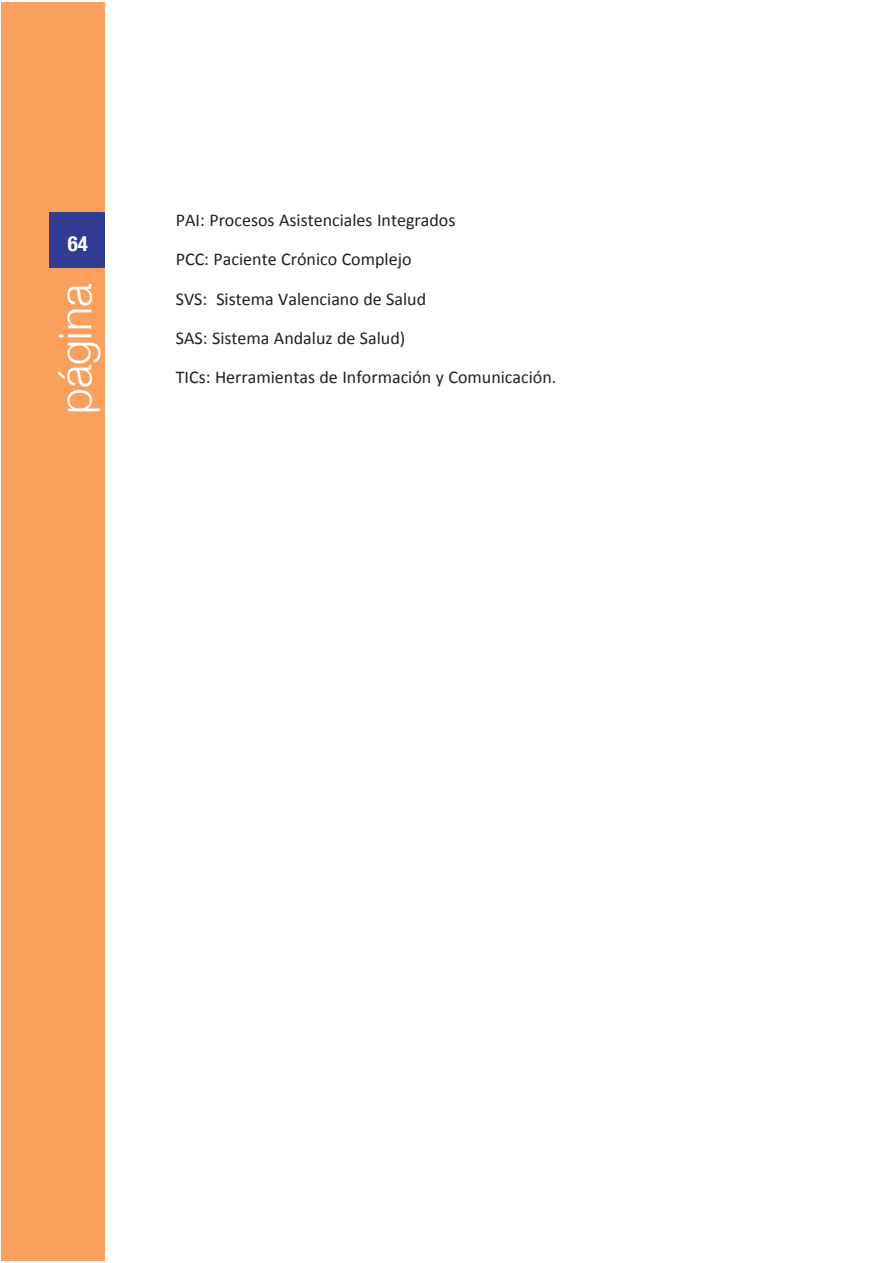
<style>
.page{position:relative;width:893px;height:1263px;background:#fff}
.page>*{position:absolute;margin:0;border:0;box-sizing:border-box;transform-origin:0 0}
.t1{font:300 45px "Helvetica Neue";color:#fff}
.t2{font:700 condensed 21px "Helvetica Neue";color:#fff}
.t3{font:18px/39.2px "Calibri";color:#241f1f}
</style>
<div class="page">
<div style="left:1px;top:3px;width:103px;height:1258px;background:#fb9f5c"></div>
<div style="left:49px;top:212px;width:55px;height:55px;background:#313b91"></div>
<p class="t2" style="left:68px;top:231px;width:22px">64</p>
<h1 class="t1" style="left:48px;top:414px;width:132px;rotate:-90deg">página</h1>
<p class="t3" style="left:176px;top:200px;width:382px">PAI: Procesos Asistenciales Integrados<br>PCC: Paciente Crónico Complejo<br>SVS: Sistema Valenciano de Salud<br>SAS: Sistema Andaluz de Salud)<br>TICs: Herramientas de Información y Comunicación.</p>
</div>
